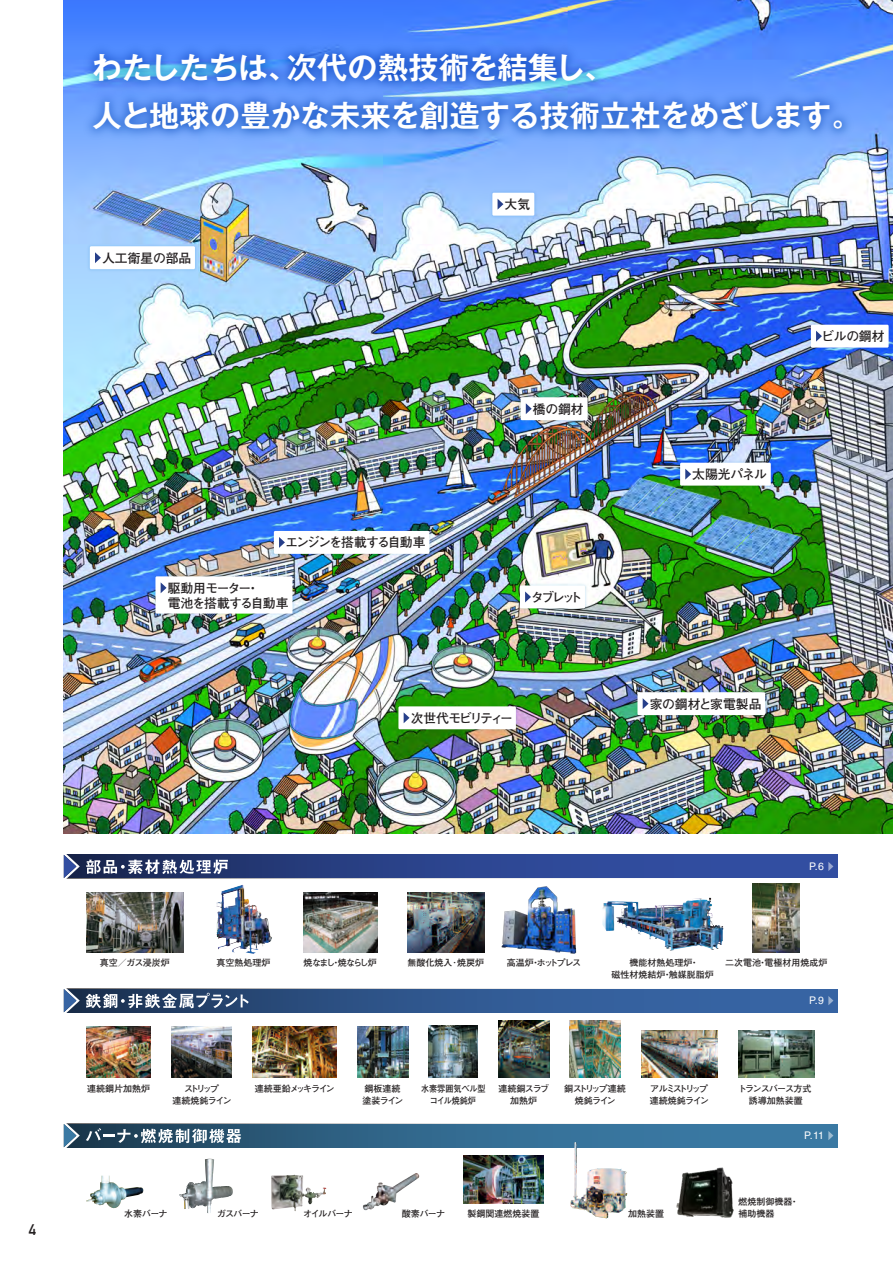
<style>
.page{position:relative;width:893px;height:1263px;background:#fff}
.page>*{position:absolute;margin:0;border:0;box-sizing:border-box;transform-origin:0 0}
.t1{font:700 30px/48px "Gothic MB101 Pro De";letter-spacing:-.01em;color:#fff}
.t2{font:15px "DIN1451 Com Mittelschrift";color:#231f20}
.t3{font:700 12.75px "Futo Go B101 Pro";letter-spacing:-.045em;color:#231f20}
.t4{font:700 12.75px/15.5px "Futo Go B101 Pro";letter-spacing:-.065em;color:#231f20}
.t5{font:700 12.75px "Futo Go B101 Pro";letter-spacing:-.14em;color:#231f20}
.t6{font:700 12.75px "Futo Go B101 Pro";letter-spacing:-.01em;color:#231f20}
.t7{font:700 12.75px "Futo Go B101 Pro";letter-spacing:-.165em;color:#231f20}
.t8{font:700 12.75px "Futo Go B101 Pro";color:#231f20}
.t9{font:10.5px "Helvetica LT Std";color:#fff}
.t10{font:700 9px/12px "Futo Go B101 Pro";color:#231f20}
.t11{font:700 9px/12px "Futo Go B101 Pro";letter-spacing:-.155em;color:#231f20;text-align:center}
.t12{font:700 9px/12px "Futo Go B101 Pro";letter-spacing:-.175em;color:#231f20}
.t13{font:700 9px/12px "Futo Go B101 Pro";letter-spacing:-.065em;color:#231f20;text-align:center}
.t14{font:700 9px/12px "Futo Go B101 Pro";color:#231f20;text-align:center;scale:.9 1}
.t15{font:700 9px/12px "Futo Go B101 Pro";letter-spacing:-.17em;color:#231f20;text-align:center}
.t16{font:700 9px "Futo Go B101 Pro";letter-spacing:-.165em;color:#231f20}
.t17{font:700 9px "Futo Go B101 Pro";letter-spacing:-.14em;color:#231f20}
</style>
<div class="page">
<img style="left:64px;top:189px;width:829px;height:644px">
<img style="left:151px;top:572px;width:146px;height:46px">
<div style="left:155px;top:576px;width:137px;height:38px;background:#fff"></div>
<svg style="left:160px;top:582px;width:7px;height:11px"></svg>
<img style="left:86px;top:242px;width:113px;height:31px">
<div style="left:90px;top:246px;width:105px;height:23px;background:#fff"></div>
<svg style="left:95px;top:252px;width:6px;height:11px"></svg>
<img style="left:806px;top:321px;width:87px;height:31px">
<div style="left:811px;top:325px;width:78px;height:23px;background:#fff"></div>
<svg style="left:816px;top:330px;width:6px;height:12px"></svg>
<img style="left:516px;top:581px;width:73px;height:32px">
<div style="left:520px;top:585px;width:65px;height:23px;background:#fff"></div>
<svg style="left:525px;top:591px;width:6px;height:12px"></svg>
<img style="left:676px;top:458px;width:99px;height:32px">
<div style="left:680px;top:463px;width:91px;height:23px;background:#fff"></div>
<svg style="left:685px;top:468px;width:6px;height:12px"></svg>
<img style="left:633px;top:688px;width:136px;height:31px">
<div style="left:637px;top:692px;width:128px;height:23px;background:#fff"></div>
<svg style="left:642px;top:698px;width:7px;height:11px"></svg>
<img style="left:516px;top:393px;width:76px;height:32px">
<div style="left:521px;top:397px;width:67px;height:23px;background:#fff"></div>
<svg style="left:525px;top:403px;width:7px;height:11px"></svg>
<img style="left:488px;top:189px;width:51px;height:31px">
<div style="left:492px;top:193px;width:42px;height:23px;background:#fff"></div>
<svg style="left:497px;top:199px;width:7px;height:11px"></svg>
<img style="left:394px;top:702px;width:126px;height:31px">
<div style="left:398px;top:706px;width:118px;height:23px;background:#fff"></div>
<svg style="left:403px;top:712px;width:7px;height:11px"></svg>
<img style="left:270px;top:526px;width:164px;height:32px">
<div style="left:274px;top:531px;width:155px;height:23px;background:#fff"></div>
<svg style="left:279px;top:537px;width:6px;height:11px"></svg>
<img style="left:63px;top:0;width:829px;height:189px">
<img style="left:892px;top:0;width:1px;height:215px">
<svg style="left:80px;top:855px;width:758px;height:23px;background:#2b438c"></svg>
<svg style="left:828px;top:862px;width:5px;height:9px"></svg>
<svg style="left:63px;top:854px;width:17px;height:25px"></svg>
<svg style="left:86px;top:859px;width:142px;height:15px"></svg>
<img style="left:752px;top:884px;width:48px;height:68px">
<img style="left:602px;top:898px;width:107px;height:33px">
<img style="left:408px;top:893px;width:76px;height:59px">
<img style="left:303px;top:893px;width:74px;height:59px">
<img style="left:86px;top:1027px;width:65px;height:51px">
<img style="left:172px;top:1027px;width:60px;height:51px">
<img style="left:429px;top:1025px;width:49px;height:53px">
<img style="left:253px;top:1026px;width:83px;height:52px">
<img style="left:357px;top:1026px;width:51px;height:52px">
<img style="left:499px;top:1021px;width:50px;height:57px">
<img style="left:570px;top:1021px;width:50px;height:57px">
<img style="left:641px;top:1030px;width:76px;height:48px">
<img style="left:738px;top:1030px;width:76px;height:48px">
<svg style="left:80px;top:989px;width:758px;height:23px;background:#30578f"></svg>
<svg style="left:828px;top:996px;width:5px;height:9px"></svg>
<svg style="left:63px;top:988px;width:17px;height:25px"></svg>
<svg style="left:86px;top:993px;width:163px;height:15px"></svg>
<svg style="left:80px;top:1124px;width:758px;height:23px;background:#32698e"></svg>
<svg style="left:828px;top:1131px;width:5px;height:9px"></svg>
<svg style="left:63px;top:1123px;width:17px;height:25px"></svg>
<svg style="left:86px;top:1128px;width:155px;height:15px"></svg>
<img style="left:86px;top:1175px;width:58px;height:34px">
<img style="left:179px;top:1159px;width:54px;height:54px">
<img style="left:271px;top:1175px;width:55px;height:36px">
<img style="left:363px;top:1173px;width:57px;height:38px">
<img style="left:570px;top:1142px;width:57px;height:76px">
<img style="left:676px;top:1168px;width:58px;height:50px">
<img style="left:463px;top:1156px;width:81px;height:48px">
<img style="left:86px;top:892px;width:98px;height:60px">
<img style="left:216px;top:885px;width:27px;height:49px">
<img style="left:501px;top:886px;width:76px;height:68px">
<h1 class="t1" style="left:92px;top:40px;width:771px">わたしたちは、次代の熱技術を結集し、<br>人と地球の豊かな未来を創造する技術立社をめざします。</h1>
<h3 class="t8" style="left:102px;top:248px;width:91px">人工衛星の部品</h3>
<h3 class="t5" style="left:285px;top:532px;width:142px">エンジンを搭載する自動車</h3>
<h3 class="t4" style="left:168px;top:578px;width:122px">駆動用モーター・<br>電池を搭載する自動車</h3>
<h3 class="t3" style="left:505px;top:194px;width:27px">大気</h3>
<h3 class="t3" style="left:533px;top:399px;width:52px">橋の鋼材</h3>
<h3 class="t3" style="left:531px;top:587px;width:53px">タブレット</h3>
<h3 class="t7" style="left:411px;top:708px;width:104px">次世代モビリティー</h3>
<h3 class="t3" style="left:692px;top:464px;width:76px">太陽光パネル</h3>
<h3 class="t3" style="left:822px;top:326px;width:64px">ビルの鋼材</h3>
<h3 class="t6" style="left:650px;top:693px;width:113px">家の鋼材と家電製品</h3>
<h2 class="t2" style="left:29px;top:1221px;width:9px">4</h2>
<p class="t9" style="left:809px;top:860px;width:16px">P.6</p>
<p class="t10" style="left:216px;top:956px;width:55px">真空熱処理炉</p>
<p class="t11" style="left:507px;top:956px;width:76px">高温炉・ホットプレス</p>
<p class="t10" style="left:100px;top:956px;width:72px">真空／ガス浸炭炉</p>
<p class="t16" style="left:304px;top:956px;width:75px">焼なまし・焼ならし炉</p>
<p class="t10" style="left:408px;top:956px;width:78px">無酸化焼入･焼戻炉</p>
<p class="t10" style="left:629px;top:956px;width:71px">機能材熱処理炉・</p>
<p class="t10" style="left:725px;top:956px;width:104px">二次電池・電極材用焼成炉</p>
<p class="t10" style="left:611px;top:968px;width:104px">磁性材焼結炉・触媒脱脂炉</p>
<p class="t9" style="left:809px;top:995px;width:16px">P.9</p>
<p class="t10" style="left:87px;top:1081px;width:64px">連続鋼片加熱炉</p>
<p class="t10" style="left:499px;top:1081px;width:52px;text-align:center">連続銅スラブ加熱炉</p>
<p class="t13" style="left:738px;top:1081px;width:75px">トランスバース方式誘導加熱装置</p>
<p class="t15" style="left:173px;top:1081px;width:61px">ストリップ<br>連続焼鈍ライン</p>
<p class="t14" style="left:421px;top:1081px;width:73px">水素雰囲気ベル型コイル焼鈍炉</p>
<p class="t11" style="left:564px;top:1081px;width:63px">銅ストリップ連続焼鈍ライン</p>
<p class="t12" style="left:650px;top:1081px;width:61px">アルミストリップ連続焼鈍ライン</p>
<p class="t17" style="left:255px;top:1081px;width:82px">連続亜鉛メッキライン</p>
<p class="t10" style="left:362px;top:1081px;width:43px">鋼板連続塗装ライン</p>
<p class="t10" style="left:124px;top:1206px;width:45px">水素バーナ</p>
<p class="t10" style="left:217px;top:1206px;width:43px">ガスバーナ</p>
<p class="t10" style="left:303px;top:1206px;width:51px">オイルバーナ</p>
<p class="t10" style="left:402px;top:1206px;width:45px">酸素バーナ</p>
<p class="t10" style="left:628px;top:1206px;width:37px">加熱装置</p>
<p class="t10" style="left:467px;top:1206px;width:73px">製鋼関連燃焼装置</p>
<p class="t9" style="left:804px;top:1129px;width:22px">P.11</p>
<p class="t10" style="left:739px;top:1194px;width:62px">燃焼制御機器・補助機器</p>
</div>
